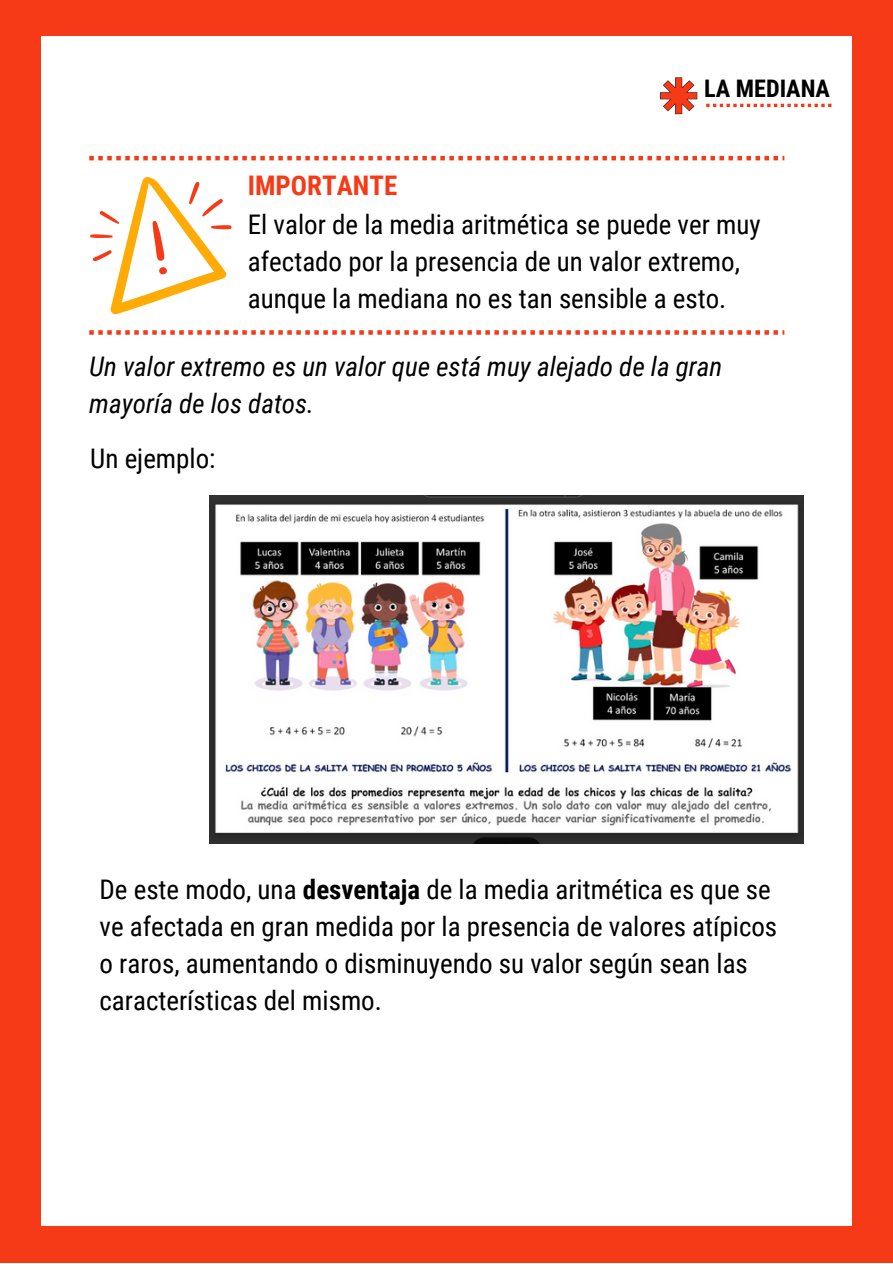
<style>
.page{position:relative;width:893px;height:1264px;background:#fff}
.page>*{position:absolute;margin:0;border:0;box-sizing:border-box;transform-origin:0 0}
.t1{font:27px/37px "Roboto Condensed";color:#000}
.t2{font:italic 27px/37px "Roboto Condensed";color:#000}
.t3{font:700 27px "Roboto Condensed";color:#f63a17}
.t4{font:700 24.15px "Roboto Condensed";color:#000}
.s1{font-weight:700}
</style>
<div class="page">
<div style="left:0;top:0;width:892px;height:1262px;background:#f63a17"></div>
<div style="left:41px;top:36px;width:810px;height:1190px;background:#fff"></div>
<img style="left:660px;top:77px;width:38px;height:37px">
<svg style="left:706px;top:104px;width:125px;height:3px"></svg>
<svg style="left:89px;top:156px;width:695px;height:4px"></svg>
<svg style="left:89px;top:330px;width:695px;height:5px"></svg>
<svg style="left:90px;top:177px;width:142px;height:138px"></svg>
<img style="left:209px;top:496px;width:594px;height:347px">
<p class="t4" style="left:704px;top:75px;width:127px">LA MEDIANA</p>
<p class="t3" style="left:248px;top:170px;width:151px">IMPORTANTE</p>
<p class="t1" style="left:248px;top:206px;width:514px">El valor de la media aritmética se puede ver muy afectado por la presencia de un valor extremo, aunque la mediana no es tan sensible a esto.</p>
<p class="t2" style="left:89px;top:348px;width:634px">Un valor extremo es un valor que está muy alejado de la gran mayoría de los datos.</p>
<p class="t1" style="left:90px;top:440px;width:127px">Un ejemplo:</p>
<p class="t1" style="left:99px;top:870px;width:679px">De este modo, una <span class="s1">desventaja</span> de la media aritmética es que se ve afectada en gran medida por la presencia de valores atípicos o raros, aumentando o disminuyendo su valor según sean las características del mismo.</p>
</div>
